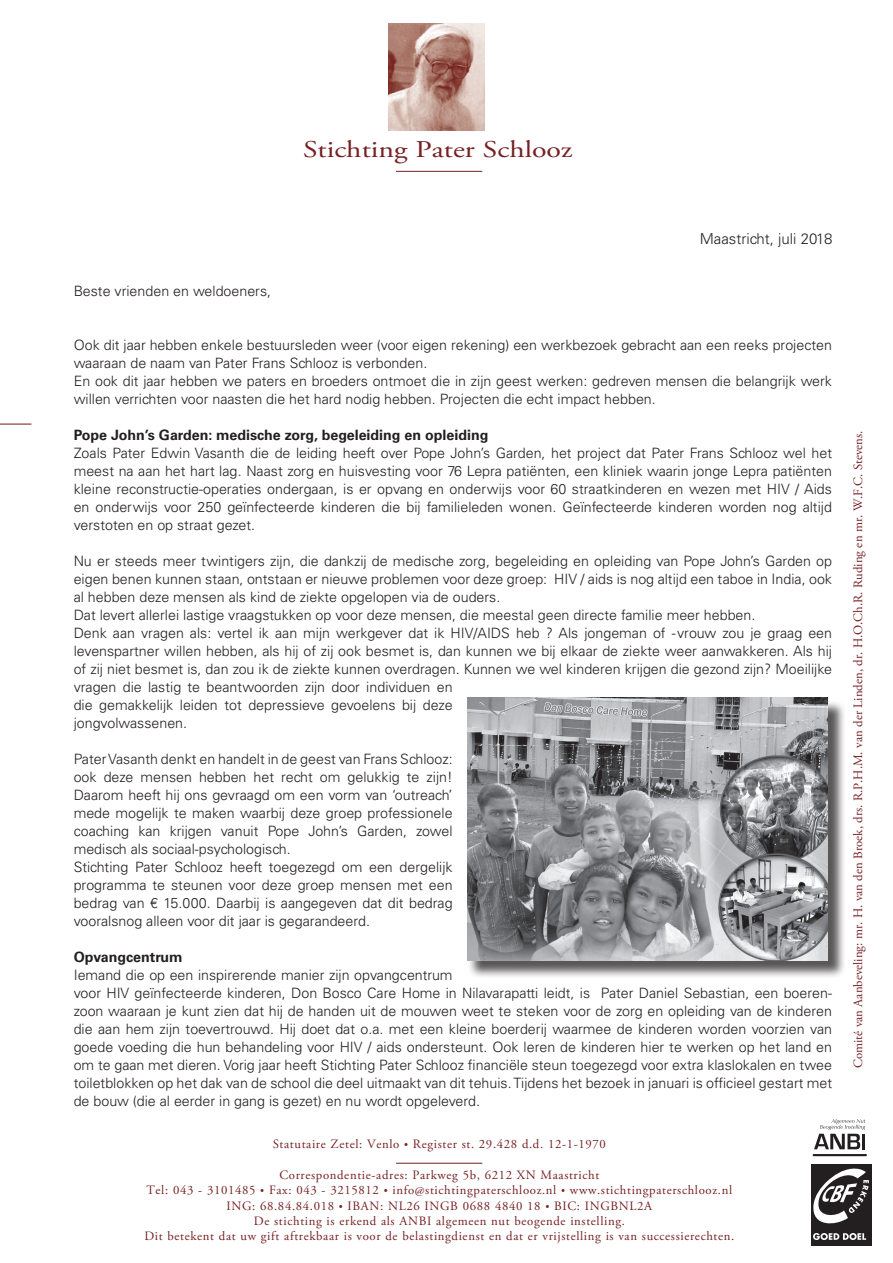
<style>
.page{position:relative;width:893px;height:1263px;background:#fff}
.page>*{position:absolute;margin:0;border:0;box-sizing:border-box;transform-origin:0 0}
.t1{font:24px "Adobe Garamond Pro";color:#762023;scale:1.24 1}
.t2{font:300 15px "Univers LT Std";color:#231f20}
.t3{font:300 14.25px/18px "Univers LT Std";color:#231f20}
.t4{font:700 14.25px "Univers LT Std";color:#231f20}
.t5{font:12.75px/15.3px "Adobe Garamond Pro";letter-spacing:.05em;color:#762023;text-align:center}
.t6{font:12.75px "Adobe Garamond Pro";color:#762023}
.s1{font-size:10.5px}
</style>
<div class="page">
<hr style="left:396px;top:171px;width:86px;height:1px;background:#762023">
<hr style="left:396px;top:1163px;width:86px;height:1px;background:#762023">
<img style="left:388px;top:23px;width:96px;height:108px">
<hr style="left:0;top:424px;width:31px;height:1px;background:#762023">
<svg style="left:814px;top:1119px;width:51px;height:30px"></svg>
<hr style="left:813px;top:1154px;width:54px;height:2px;background:#231f20">
<div style="left:811px;top:1164px;width:61px;height:81px;background:#231f20"></div>
<svg style="left:813px;top:1233px;width:53px;height:7px"></svg>
<svg style="left:813px;top:1168px;width:56px;height:56px"></svg>
<div style="left:468px;top:700px;width:379px;height:279px;background:#231f20;opacity:.75"></div>
<img style="left:467px;top:698px;width:361px;height:262px">
<h1 class="t1" style="left:303px;top:135px;width:219px">Stichting Pater Schlooz</h1>
<p class="t3" style="left:74px;top:282px;width:199px">Beste vrienden en weldoeners,</p>
<p class="t2" style="left:700px;top:230px;width:134px">Maastricht, juli 2018</p>
<p class="t3" style="left:74px;top:336px;width:760px">Ook dit jaar hebben enkele bestuursleden weer (voor eigen rekening) een werkbezoek gebracht aan een reeks projecten waaraan de naam van Pater Frans Schlooz is verbonden.<br>En ook dit jaar hebben we paters en broeders ontmoet die in zijn geest werken: gedreven mensen die belangrijk werk willen verrichten voor naasten die het hard nodig hebben. Projecten die echt impact hebben.</p>
<p class="t4" style="left:74px;top:427px;width:416px">Pope John’s Garden: medische zorg, begeleiding en opleiding</p>
<p class="t3" style="left:74px;top:444px;width:760px;text-align:justify">Zoals Pater Edwin Vasanth die de leiding heeft over Pope John’s Garden, het project dat Pater Frans Schlooz wel het meest na aan het hart lag. Naast zorg en huisvesting voor 76 Lepra patiënten, een kliniek waarin jonge Lepra patiënten kleine reconstructie-operaties ondergaan, is er opvang en onderwijs voor 60 straatkinderen en wezen met HIV / Aids en onderwijs voor 250 geïnfecteerde kinderen die bij familieleden wonen. Geïnfecteerde kinderen worden nog altijd verstoten en op straat gezet.</p>
<p class="t3" style="left:74px;top:552px;width:760px">Nu er steeds meer twintigers zijn, die dankzij de medische zorg, begeleiding en opleiding van Pope John’s Garden op eigen benen kunnen staan, ontstaan er nieuwe problemen voor deze groep: HIV / aids is nog altijd een taboe in India, ook al hebben deze mensen als kind de ziekte opgelopen via de ouders.<br>Dat levert allerlei lastige vraagstukken op voor deze mensen, die meestal geen directe familie meer hebben.<br>Denk aan vragen als: vertel ik aan mijn werkgever dat ik HIV/AIDS heb ? Als jongeman of - vrouw zou je graag een levenspartner willen hebben, als hij of zij ook besmet is, dan kunnen we bij elkaar de ziekte weer aanwakkeren. Als hij of zij niet besmet is, dan zou ik de ziekte kunnen overdragen. Kunnen we wel kinderen krijgen die gezond zijn? Moeilijke vragen die lastig te beantwoorden zijn door individuen en<br>die gemakkelijk leiden tot depressieve gevoelens bij deze<br>jongvolwassenen.</p>
<p class="t3" style="left:74px;top:750px;width:380px">Pater Vasanth denkt en handelt in de geest van Frans Schlooz: ook deze mensen hebben het recht om gelukkig te zijn!<br>Daarom heeft hij ons gevraagd om een vorm van ‘outreach’ mede mogelijk te maken waarbij deze groep professionele coaching kan krijgen vanuit Pope John’s Garden, zowel medisch als sociaal-psychologisch.<br>Stichting Pater Schlooz heeft toegezegd om een dergelijk programma te steunen voor deze groep mensen met een bedrag van € 15.000. Daarbij is aangegeven dat dit bedrag vooralsnog alleen voor dit jaar is gegarandeerd.</p>
<p class="t4" style="left:74px;top:949px;width:110px">Opvangcentrum</p>
<p class="t3" style="left:74px;top:966px;width:760px">Iemand die op een inspirerende manier zijn opvangcentrum<br>voor HIV geïnfecteerde kinderen, Don Bosco Care Home in Nilavarapatti leidt, is Pater Daniel Sebastian, een boeren&shy;zoon waaraan je kunt zien dat hij de handen uit de mouwen weet te steken voor de zorg en opleiding van de kinderen die aan hem zijn toevertrouwd. Hij doet dat o.a. met een kleine boerderij waarmee de kinderen worden voorzien van goede voeding die hun behandeling voor HIV / aids ondersteunt. Ook leren de kinderen hier te werken op het land en om te gaan met dieren. Vorig jaar heeft Stichting Pater Schlooz financiële steun toegezegd voor extra klaslokalen en twee toiletblokken op het dak van de school die deel uitmaakt van dit tehuis. Tijdens het bezoek in januari is officieel gestart met de bouw (die al eerder in gang is gezet) en nu wordt opgeleverd.</p>
<p class="t5" style="left:273px;top:1137px;width:335px">Statutaire Zetel: Venlo <span class="s1">•</span> Register st. 29.428 d.d. 12-1-1970</p>
<p class="t5" style="left:144px;top:1168px;width:591px">Correspondentie-adres: Parkweg 5b, 6212 XN Maastricht<br>Tel: 043 - 3101485 <span class="s1">•</span> Fax: 043 - 3215812 <span class="s1">•</span> info@stichtingpaterschlooz.nl <span class="s1">•</span> www.stichtingpaterschlooz.nl ING: 68.84.84.018 <span class="s1">•</span> IBAN: NL26 INGB 0688 4840 18 <span class="s1">•</span> BIC: INGBNL2A<br>De stichting is erkend als ANBI algemeen nut beogende instelling.<br>Dit betekent dat uw gift aftrekbaar is voor de belastingdienst en dat er vrijstelling is van successierechten.</p>
<p class="t6" style="left:850px;top:1068px;width:639px;rotate:-90deg">Comité van Aanbeveling: mr. H. van den Broek, drs. R.P.H.M. van der Linden, dr. H.O.Ch.R. Ruding en mr. W.F.C. Stevens.</p>
</div>
